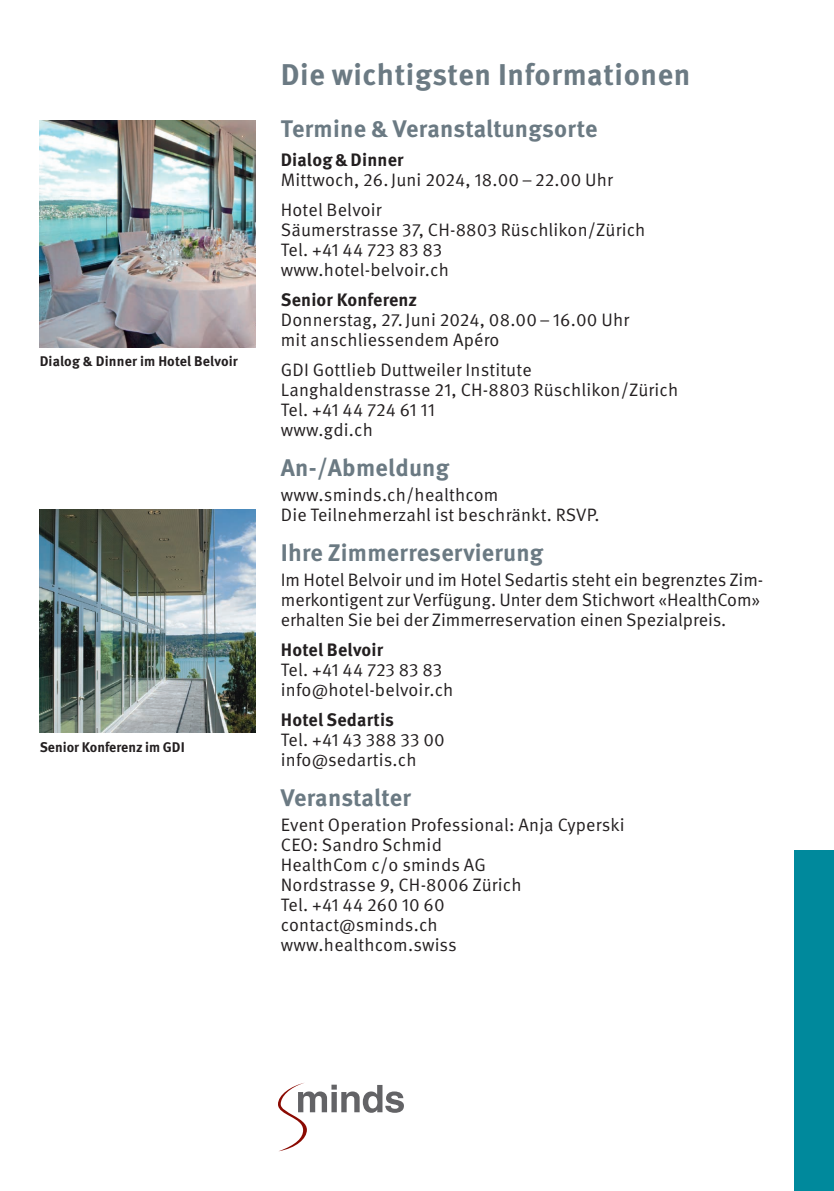
<style>
.page{position:relative;width:834px;height:1191px;background:#fff}
.page>*{position:absolute;margin:0;border:0;box-sizing:border-box;transform-origin:0 0}
.t1{font:700 30px "Meta Pro";letter-spacing:.02em;color:#6b7a83}
.t2{font:700 24px "Meta Pro";letter-spacing:.01em;color:#6b7a83}
.t3{font:18px/20px "Meta Pro Norm";letter-spacing:.005em;color:#231f20}
.t4{font:700 18px "Meta Pro";letter-spacing:.01em;color:#231f20}
.t5{font:700 14px "Meta Pro";color:#231f20}
</style>
<div class="page">
<svg style="left:278px;top:1083px;width:126px;height:68px"></svg>
<div style="left:794px;top:850px;width:39px;height:341px;background:#00899c"></div>
<img style="left:40px;top:121px;width:215px;height:226px">
<img style="left:40px;top:509px;width:215px;height:223px">
<p class="t5" style="left:40px;top:350px;width:200px">Dialog &amp; Dinner im Hotel Belvoir</p>
<p class="t5" style="left:40px;top:735px;width:146px">Senior Konferenz im GDI</p>
<h1 class="t1" style="left:281px;top:51px;width:411px">Die wichtigsten Informationen</h1>
<h2 class="t2" style="left:281px;top:110px;width:318px">Termine &amp; Veranstaltungsorte</h2>
<p class="t4" style="left:281px;top:145px;width:124px">Dialog &amp; Dinner</p>
<p class="t3" style="left:281px;top:163px;width:333px;line-height:30.2px">Mittwoch, 26. Juni 2024, 18.00–22.00 Uhr<br>Hotel Belvoir</p>
<p class="t3" style="left:281px;top:218px;width:366px">Säumerstrasse 37, CH-8803 Rüschlikon/Zürich<br>Tel. +41 44 723 83 83<br>www.hotel-belvoir.ch</p>
<p class="t4" style="left:281px;top:286px;width:138px">Senior Konferenz</p>
<p class="t3" style="left:281px;top:309px;width:350px">Donnerstag, 27. Juni 2024, 08.00–16.00 Uhr mit anschliessendem Apéro</p>
<p class="t3" style="left:281px;top:359px;width:399px">GDI Gottlieb Duttweiler Institute<br>Langhaldenstrasse 21, CH-8803 Rüschlikon/Zürich<br>Tel. +41 44 724 61 11<br>www.gdi.ch</p>
<h2 class="t2" style="left:281px;top:449px;width:170px">An-/Abmeldung</h2>
<p class="t3" style="left:281px;top:483px;width:320px">www.sminds.ch/healthcom<br>Die Teilnehmerzahl ist beschränkt. RSVP.</p>
<h2 class="t2" style="left:281px;top:534px;width:264px">Ihre Zimmerreservierung</h2>
<p class="t3" style="left:281px;top:568px;width:484px">Im Hotel Belvoir und im Hotel Sedartis steht ein begrenztes Zim&shy;merkontigent zur Verfügung. Unter dem Stichwort «HealthCom» erhalten Sie bei der Zimmerreservation einen Spezialpreis.</p>
<p class="t4" style="left:281px;top:635px;width:104px">Hotel Belvoir</p>
<p class="t3" style="left:281px;top:658px;width:174px">Tel. +41 44 723 83 83 info@hotel-belvoir.ch</p>
<p class="t4" style="left:281px;top:705px;width:115px">Hotel Sedartis</p>
<p class="t3" style="left:281px;top:728px;width:165px">Tel. +41 43 388 33 00 info@sedartis.ch</p>
<h2 class="t2" style="left:281px;top:779px;width:132px">Veranstalter</h2>
<p class="t3" style="left:281px;top:813px;width:345px">Event Operation Professional: Anja Cyperski<br>CEO: Sandro Schmid<br>HealthCom c/o sminds AG<br>Nordstrasse 9, CH-8006 Zürich<br>Tel. +41 44 260 10 60<br>contact@sminds.ch<br>www.healthcom.swiss</p>
</div>
